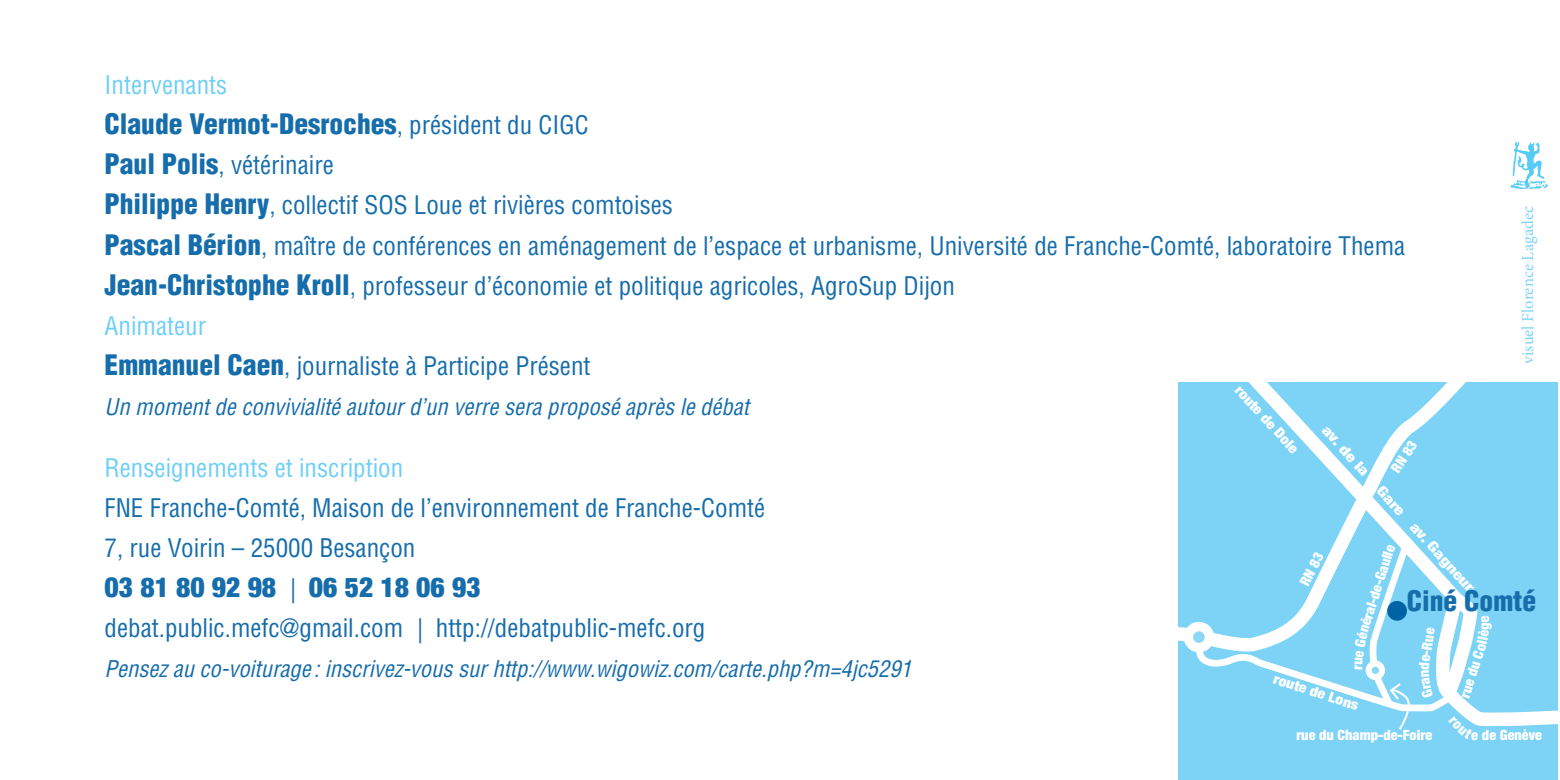
<style>
.page{position:relative;width:1560px;height:780px;background:#fff}
.page>*{position:absolute;margin:0;border:0;box-sizing:border-box;transform-origin:0 0}
.texte{font:900 condensed 27.5px "Helvetica";color:#166dab}
.t1{font:900 condensed 27.5px "Helvetica Neue";color:#166dab}
.texte-2{font:condensed 25px "Helvetica";color:#166dab}
.texte-3{font:condensed 25px "Helvetica";color:#6dcff6}
.texte-4{font:italic condensed 22.5px "Helvetica";color:#166dab}
.t2{font:16.5px "Minion Pro";color:#80d4f7}
.t3{font:900 condensed 14.25px "Helvetica Neue";color:#fff}
.t4{font:900 condensed 14.25px "Helvetica Neue";color:#fff;scale:1.11 1}
.t5{font:900 condensed 14.25px "Helvetica Neue";color:#fff;scale:1.29 1}
.s1{font-weight:400;font-size:25px}
.s2{font-weight:900;font-size:27.5px}
.s3{font-family:"Helvetica";font-weight:400;font-size:25px}
</style>
<div class="page">
<img style="left:1510px;top:142px;width:37px;height:48px">
<div style="left:1178px;top:383px;width:379px;height:397px;background:#7cd3f6"></div>
<svg style="left:1249px;top:383px;width:308px;height:343px"></svg>
<svg style="left:1183px;top:547px;width:308px;height:183px"></svg>
<p class="texte-3" style="left:105px;top:70px;width:124px">Intervenants</p>
<p class="texte" style="left:105px;top:107px;width:485px">Claude Vermot-Desroches<span class="s1">, président du CIGC</span></p>
<p class="texte-2" style="left:105px;top:150px;width:231px"><span class="s2">Paul Polis</span>, vétérinaire</p>
<p class="texte-2" style="left:105px;top:190px;width:570px"><span class="s2">Philippe Henry</span>, collectif SOS Loue et rivières comtoises</p>
<p class="texte-2" style="left:105px;top:230px;width:1301px"><span class="s2">Pascal Bérion</span>, maître de conférences en aménagement de l’espace et urbanisme, Université de Franche-Comté, laboratoire Thema</p>
<p class="texte-2" style="left:105px;top:270px;width:851px"><span class="s2">Jean-Christophe Kroll</span>, professeur d’économie et politique agricoles, AgroSup Dijon</p>
<p class="texte-3" style="left:105px;top:310px;width:103px">Animateur</p>
<p class="texte-2" style="left:105px;top:350px;width:487px"><span class="s2">Emmanuel Caen</span>, journaliste à Participe Présent</p>
<p class="texte-4" style="left:105px;top:392px;width:646px">Un moment de convivialité autour d’un verre sera proposé après le débat</p>
<p class="texte-3" style="left:105px;top:452px;width:300px">Renseignements et inscription</p>
<p class="texte-2" style="left:105px;top:492px;width:662px">FNE Franche-Comté, Maison de l’environnement de Franche-Comté</p>
<p class="texte-2" style="left:105px;top:532px;width:312px">7, rue Voirin – 25000 Besançon</p>
<p class="t1" style="left:105px;top:570px;width:377px">03 81 80 92 98 <span class="s3">|</span> 06 52 18 06 93</p>
<p class="texte-2" style="left:105px;top:612px;width:602px">debat.public.mefc@gmail.com | http://debatpublic-mefc.org</p>
<p class="texte-4" style="left:105px;top:655px;width:808px">Pensez au co-voiturage : inscrivez-vous sur http://www.wigowiz.com/carte.php?m=4jc5291</p>
<p class="t2" style="left:1516px;top:363px;width:159px;rotate:-90deg">visuel Florence Lagadec</p>
<p class="t4" style="left:1243px;top:381px;width:79px;rotate:47deg">route de Dole</p>
<p class="t5" style="left:1331px;top:421px;width:50px;rotate:48deg">av. de la</p>
<p class="t3" style="left:1386px;top:466px;width:36px;rotate:-56deg">RN 83</p>
<p class="t5" style="left:1386px;top:481px;width:108px;rotate:48deg">Gare av. Gagneur</p>
<p class="t3" style="left:1358px;top:615px;width:78px;rotate:-72deg">ral-de-Gaulle</p>
<p class="t3" style="left:1295px;top:580px;width:36px;rotate:-63deg">RN 83</p>
<p class="texte" style="left:1406px;top:583px;width:131px">Ciné Comté</p>
<p class="t3" style="left:1455px;top:694px;width:58px;rotate:-72deg">rue du Co</p>
<p class="t4" style="left:1276px;top:670px;width:81px;rotate:18deg">route de Lons</p>
<p class="t3" style="left:1296px;top:726px;width:137px">rue du Champ-de-Foire</p>
<p class="t3" style="left:1481px;top:726px;width:48px">de Genè</p>
</div>
